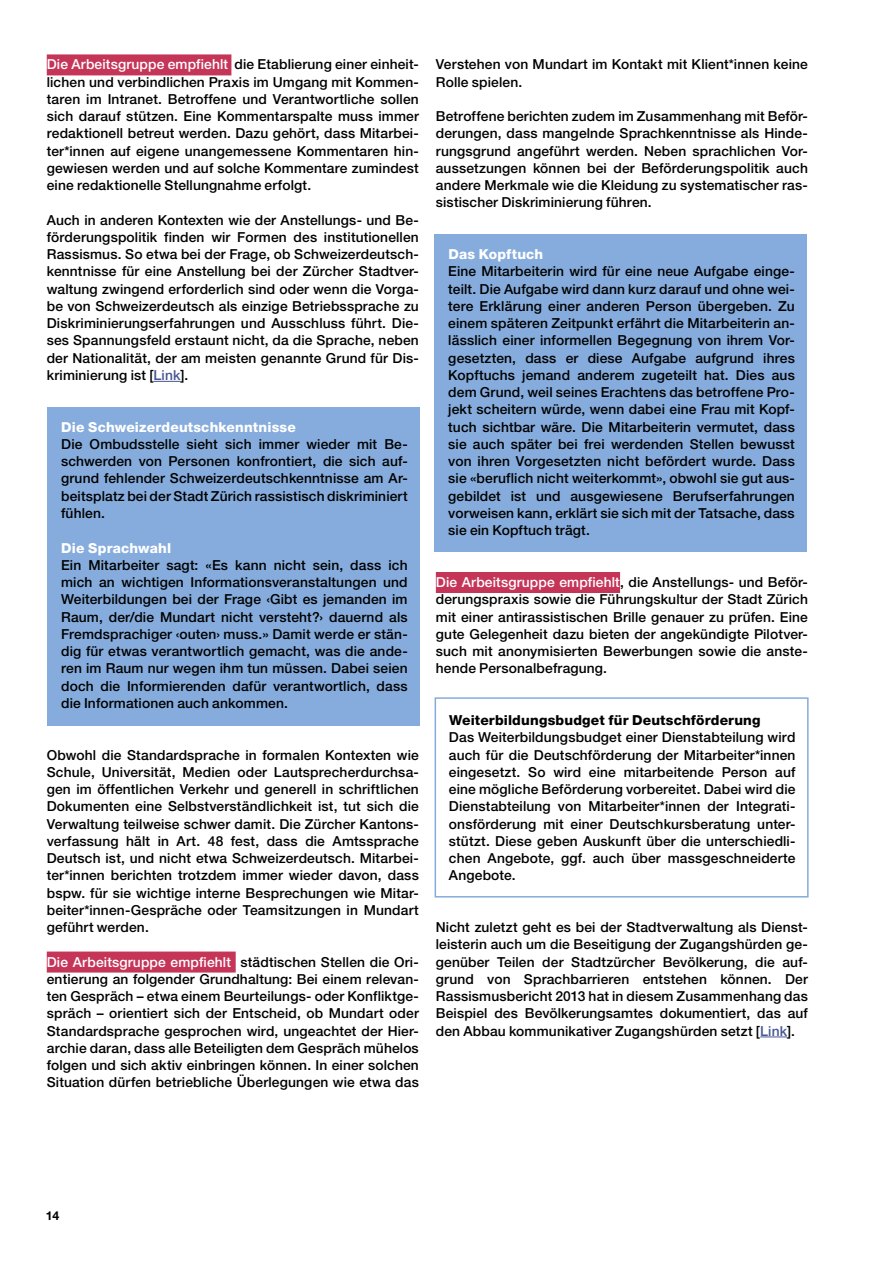
<style>
.page{position:relative;width:893px;height:1263px;background:#fff}
.page>*{position:absolute;margin:0;border:0;box-sizing:border-box;transform-origin:0 0}
.t1{font:500 13.8px/17.2px "Helvetica Neue LT Pro";letter-spacing:.01em;color:#000;text-align:justify}
.t2{font:800 13.8px "Helvetica Neue LT Pro";letter-spacing:.015em;color:#fff}
.t3{font:800 13.8px "Helvetica Neue LT Pro";letter-spacing:.01em;color:#000}
.t4{font:700 12.3px "Helvetica Neue LT Pro";color:#000}
.s1{color:#fff}
.s2{color:#465792}
</style>
<div class="page">
<div style="left:47px;top:54px;width:184px;height:21px;background:#c53558"></div>
<svg style="left:154px;top:381px;width:26px;height:1px"></svg>
<div style="left:436px;top:572px;width:184px;height:21px;background:#c53558"></div>
<svg style="left:760px;top:1036px;width:27px;height:1px"></svg>
<div style="left:47px;top:951px;width:189px;height:21px;background:#c53558"></div>
<div style="left:435px;top:234px;width:372px;height:318px;background:#85acdc"></div>
<div style="left:48px;top:407px;width:372px;height:318px;background:#85acdc"></div>
<div style="left:435px;top:697px;width:374px;height:200px;border:2px solid #85acdc"></div>
<p class="t1" style="left:47px;top:56px;width:374px"><span class="s1">Die Arbeitsgruppe empfiehlt</span> die Etablierung einer einheit&shy;lichen und verbindlichen Praxis im Umgang mit Kommen&shy;taren im Intranet. Betroffene und Verantwortliche sollen sich darauf stützen. Eine Kommentarspalte muss immer redaktionell betreut werden. Dazu gehört, dass Mitarbei&shy;ter*innen auf eigene unangemessene Kommentaren hin&shy;gewiesen werden und auf solche Kommentare zumindest eine redaktionelle Stellungnahme erfolgt.</p>
<p class="t1" style="left:47px;top:211px;width:374px">Auch in anderen Kontexten wie der Anstellungs- und Be&shy;förderungspolitik finden wir Formen des institutionellen Rassismus. So etwa bei der Frage, ob Schweizerdeutsch&shy;kenntnisse für eine Anstellung bei der Zürcher Stadtver&shy;waltung zwingend erforderlich sind oder wenn die Vorga&shy;be von Schweizerdeutsch als einzige Betriebssprache zu Diskriminierungserfahrungen und Ausschluss führt. Die&shy;ses Spannungsfeld erstaunt nicht, da die Sprache, neben der Nationalität, der am meisten genannte Grund für Dis&shy;kriminierung ist [<span class="s2">Link</span>].</p>
<p class="t2" style="left:61px;top:419px;width:236px">Die Schweizerdeutschkenntnisse</p>
<p class="t1" style="left:61px;top:435px;width:348px">Die Ombudsstelle sieht sich immer wieder mit Be&shy;schwerden von Personen konfrontiert, die sich auf&shy;grund fehlender Schweizerdeutschkenntnisse am Ar&shy;beitsplatz bei der Stadt Zürich rassistisch diskriminiert fühlen.</p>
<p class="t2" style="left:61px;top:539px;width:111px">Die Sprachwahl</p>
<p class="t1" style="left:61px;top:556px;width:348px">Ein Mitarbeiter sagt: «Es kann nicht sein, dass ich mich an wichtigen Informationsveranstaltungen und Weiterbildungen bei der Frage ‹Gibt es jemanden im Raum, der/die Mundart nicht versteht?› dauernd als Fremdsprachiger ‹outen› muss.» Damit werde er stän&shy;dig für etwas verantwortlich gemacht, was die ande&shy;ren im Raum nur wegen ihm tun müssen. Dabei seien doch die Informierenden dafür verantwortlich, dass die Informationen auch ankommen.</p>
<p class="t1" style="left:47px;top:746px;width:374px">Obwohl die Standardsprache in formalen Kontexten wie Schule, Universität, Medien oder Lautsprecherdurchsa&shy;gen im öffentlichen Verkehr und generell in schriftlichen Dokumenten eine Selbstverständlichkeit ist, tut sich die Verwaltung teilweise schwer damit. Die Zürcher Kantons&shy;verfassung hält in Art. 48 fest, dass die Amtssprache Deutsch ist, und nicht etwa Schweizerdeutsch. Mitarbei&shy;ter*innen berichten trotzdem immer wieder davon, dass bspw. für sie wichtige interne Besprechungen wie Mitar&shy;beiter*innen-Gespräche oder Teamsitzungen in Mundart geführt werden.</p>
<p class="t1" style="left:47px;top:953px;width:374px"><span class="s1">Die Arbeitsgruppe empfiehlt</span> städtischen Stellen die Ori&shy;entierung an folgender Grundhaltung: Bei einem relevan&shy;ten Gespräch – etwa einem Beurteilungs- oder Konfliktge&shy;spräch – orientiert sich der Entscheid, ob Mundart oder Standardsprache gesprochen wird, ungeachtet der Hier&shy;archie daran, dass alle Beteiligten dem Gespräch mühelos folgen und sich aktiv einbringen können. In einer solchen Situation dürfen betriebliche Überlegungen wie etwa das</p>
<p class="t1" style="left:436px;top:56px;width:374px">Verstehen von Mundart im Kontakt mit Klient*innen keine<br>Rolle spielen.</p>
<p class="t1" style="left:436px;top:108px;width:374px">Betroffene berichten zudem im Zusammenhang mit Beför&shy;derungen, dass mangelnde Sprachkenntnisse als Hinde&shy;rungsgrund angeführt werden. Neben sprachlichen Vor&shy;aussetzungen können bei der Beförderungspolitik auch andere Merkmale wie die Kleidung zu systematischer ras&shy;sistischer Diskriminierung führen.</p>
<p class="t2" style="left:448px;top:246px;width:96px">Das Kopftuch</p>
<p class="t1" style="left:448px;top:263px;width:348px">Eine Mitarbeiterin wird für eine neue Aufgabe einge&shy;teilt. Die Aufgabe wird dann kurz darauf und ohne wei&shy;tere Erklärung einer anderen Person übergeben. Zu einem späteren Zeitpunkt erfährt die Mitarbeiterin an&shy;lässlich einer informellen Begegnung von ihrem Vor&shy;gesetzten, dass er diese Aufgabe aufgrund ihres Kopftuchs jemand anderem zugeteilt hat. Dies aus dem Grund, weil seines Erachtens das betroffene Pro&shy;jekt scheitern würde, wenn dabei eine Frau mit Kopf&shy;tuch sichtbar wäre. Die Mitarbeiterin vermutet, dass sie auch später bei frei werdenden Stellen bewusst von ihren Vorgesetzten nicht befördert wurde. Dass sie «beruflich nicht weiterkommt», obwohl sie gut aus&shy;gebildet ist und ausgewiesene Berufserfahrungen vorweisen kann, erklärt sie sich mit der Tatsache, dass sie ein Kopftuch trägt.</p>
<p class="t1" style="left:436px;top:573px;width:374px"><span class="s1">Die Arbeitsgruppe empfiehlt</span>, die Anstellungs- und Beför&shy;derungspraxis sowie die Führungskultur der Stadt Zürich mit einer antirassistischen Brille genauer zu prüfen. Eine gute Gelegenheit dazu bieten der angekündigte Pilotver&shy;such mit anonymisierten Bewerbungen sowie die anste&shy;hende Personalbefragung.</p>
<p class="t3" style="left:449px;top:712px;width:313px">Weiterbildungsbudget für Deutschförderung</p>
<p class="t1" style="left:449px;top:729px;width:348px">Das Weiterbildungsbudget einer Dienstabteilung wird auch für die Deutschförderung der Mitarbeiter*innen eingesetzt. So wird eine mitarbeitende Person auf eine mögliche Beförderung vorbereitet. Dabei wird die Dienstabteilung von Mitarbeiter*innen der Integrati&shy;onsförderung mit einer Deutschkursberatung unter&shy;stützt. Diese geben Auskunft über die unterschiedli&shy;chen Angebote, ggf. auch über massgeschneiderte Angebote.</p>
<p class="t1" style="left:436px;top:918px;width:374px">Nicht zuletzt geht es bei der Stadtverwaltung als Dienst&shy;leisterin auch um die Beseitigung der Zugangshürden ge&shy;genüber Teilen der Stadtzürcher Bevölkerung, die auf&shy;grund von Sprachbarrieren entstehen können. Der Rassismusbericht 2013 hat in diesem Zusammenhang das Beispiel des Bevölkerungsamtes dokumentiert, das auf den Abbau kommunikativer Zugangshürden setzt [<span class="s2">Link</span>].</p>
<p class="t4" style="left:46px;top:1208px;width:15px">14</p>
</div>
